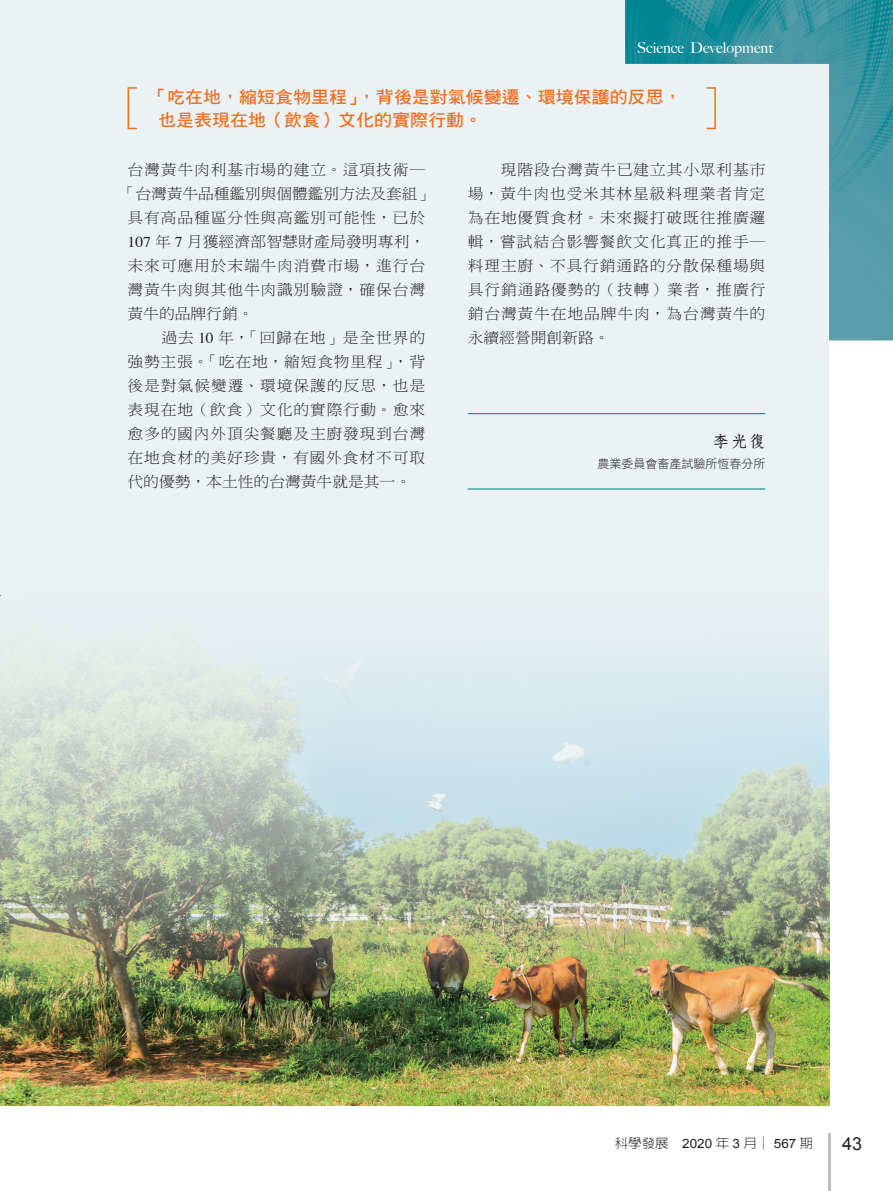
<style>
.page{position:relative;width:893px;height:1191px;background:#fff}
.page>*{position:absolute;margin:0;border:0;box-sizing:border-box;transform-origin:0 0}
.t1{font:18px "Arial";color:#231f20}
.抽言{font:17.1px "DF Hei Std W7";color:#f36e21;scale:1.05 1}
.作者_上{font:16.5px "DF Fang Song Std W6";color:#231f20}
.內文{font:15px/24px "DF Ming Std W3";letter-spacing:.055em;color:#231f20;text-align:justify;scale:1.05 1}
.內文-2{font:15px "DF Ming Std W3";letter-spacing:-.005em;color:#231f20;scale:1.05 1}
.內文-3{font:15px "DF Ming Std W3";letter-spacing:.01em;color:#231f20;scale:1.05 1}
.t2{font:500 15px "Big Caslon";color:#fff}
.內文-4{font:15px "DF Ming Std W3";color:#231f20;scale:1.05 1}
.t3{font:300 12.9px "AR New Hei B5";color:#231f20;scale:1.05 1}
.學系_下{font:12px "DF Hei Std W3";color:#231f20}
.s1{font-family:"Times"}
.s2{font-family:"Arial";font-weight:400}
</style>
<div class="page">
<div style="left:0;top:0;width:829px;height:1106px;background:#ebf2f3"></div>
<hr style="left:468px;top:413px;width:297px;height:1px;background:#00818d">
<hr style="left:468px;top:488px;width:297px;height:1px;background:#00818d">
<svg style="left:128px;top:87px;width:9px;height:2px"></svg>
<hr style="left:128px;top:89px;width:1px;height:39px;background:#f36e21">
<hr style="left:828px;top:1133px;width:2px;height:58px;background:#bcbdc0">
<img style="left:0;top:595px;width:829px;height:511px">
<img style="left:625px;top:0;width:268px;height:340px">
<p class="t2" style="left:637px;top:35px;width:137px">Science Development</p>
<p class="抽言" style="left:149px;top:88px;width:509px">「吃在地，縮短食物里程」，背後是對氣候變遷、環境保護的反思，</p>
<p class="抽言" style="left:158px;top:110px;width:310px">也是表現在地（飲食）文化的實際行動。</p>
<p class="內文" style="left:128px;top:157px;width:285px">台灣黃牛肉利基市場的建立。這項技術─</p>
<p class="內文-2" style="left:120px;top:185px;width:300px">「台灣黃牛品種鑑別與個體鑑別方法及套組」</p>
<p class="內文" style="left:128px;top:205px;width:285px">具有高品種區分性與高鑑別可能性，已於</p>
<p class="內文-3" style="left:128px;top:233px;width:285px"><span class="s1">107</span> 年 <span class="s1">7</span> 月獲經濟部智慧財產局發明專利，</p>
<p class="內文" style="left:128px;top:253px;width:285px">未來可應用於末端牛肉消費市場，進行台</p>
<p class="內文" style="left:128px;top:277px;width:285px">灣黃牛肉與其他牛肉識別驗證，確保台灣</p>
<p class="內文-4" style="left:128px;top:305px;width:121px">黃牛的品牌行銷。</p>
<p class="內文" style="left:128px;top:325px;width:285px;text-indent:34px">過去 <span class="s1">10</span> 年，「回歸在地」是全世界的強勢主張。「吃在地，縮短食物里程」，背後是對氣候變遷、環境保護的反思，也是表現在地（飲食）文化的實際行動。愈來愈多的國內外頂尖餐廳及主廚發現到台灣在地食材的美好珍貴，有國外食材不可取代的優勢，本土性的台灣黃牛就是其一。</p>
<p class="內文" style="left:468px;top:157px;width:285px;text-indent:33px">現階段台灣黃牛已建立其小眾利基市場，黃牛肉也受米其林星級料理業者肯定為在地優質食材。未來擬打破既往推廣邏輯，嘗試結合影響餐飲文化真正的推手─料理主廚、不具行銷通路的分散保種場與具行銷通路優勢的（技轉）業者，推廣行銷台灣黃牛在地品牌牛肉，為台灣黃牛的永續經營開創新路。</p>
<p class="作者_上" style="left:713px;top:432px;width:54px">李光復</p>
<p class="學系_下" style="left:597px;top:457px;width:169px">農業委員會畜產試驗所恆春分所</p>
<p class="t3" style="left:615px;top:1136px;width:190px">科學發展 <span class="s2">2020</span> 年 <span class="s2">3</span> 月│ <span class="s2">567</span> 期</p>
<p class="t1" style="left:842px;top:1131px;width:22px">43</p>
</div>
